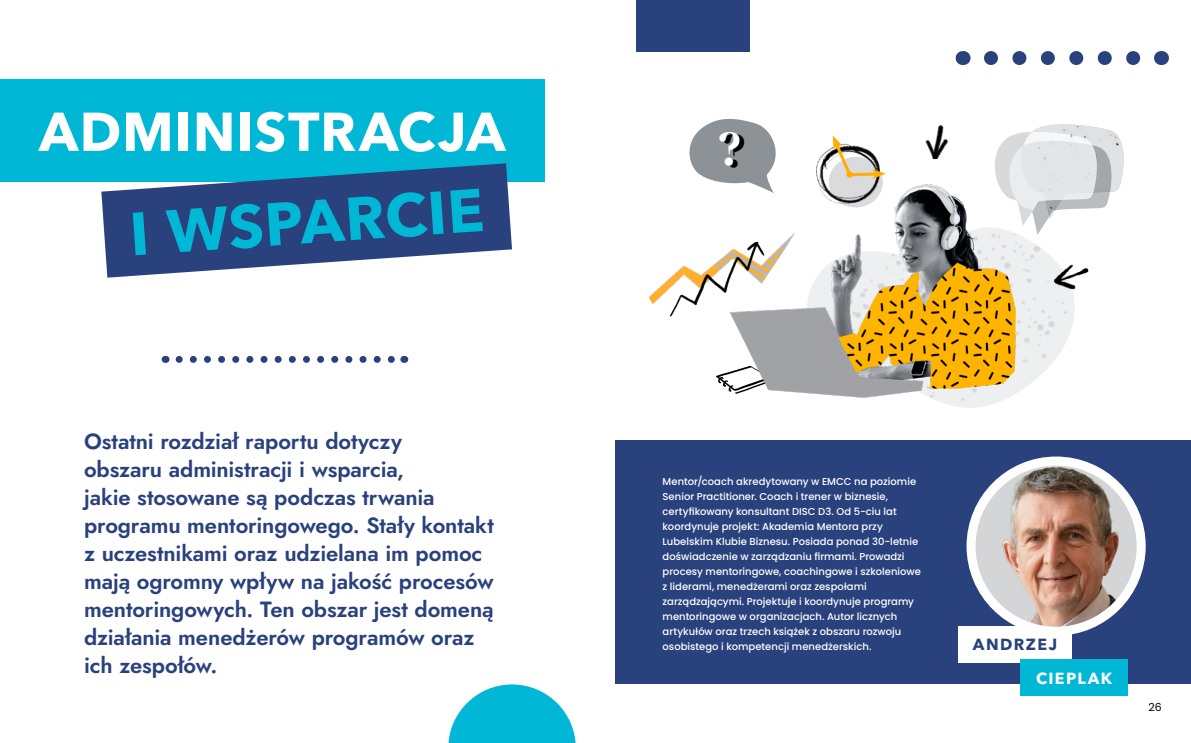
<style>
.page{position:relative;width:1191px;height:743px;background:#fff}
.page>*{position:absolute;margin:0;border:0;box-sizing:border-box;transform-origin:0 0}
.t1{font:700 60px "Avenir Next LT Pro";color:#00b8d6}
.t2{font:700 54px "Avenir Next LT Pro";letter-spacing:.02em;color:#fff}
.t3{font:48px "DM Serif Display";color:#000}
.t4{font:22px/28px "Jost";letter-spacing:-.005em;color:#29417c}
.t5{font:700 16px "Avenir Next LT Pro";letter-spacing:.085em;color:#29417c}
.t6{font:700 16px "Avenir Next LT Pro";letter-spacing:.085em;color:#fff}
.t7{font:11px "Poppins";color:#000}
.t8{font:500 10px/15px "Poppins";color:#fff}
</style>
<div class="page">
<svg style="left:716px;top:372px;width:12px;height:15px"></svg>
<img style="left:942px;top:239px;width:133px;height:169px">
<div style="left:0;top:79px;width:544px;height:102px;background:#00b8d6"></div>
<svg style="left:448px;top:684px;width:128px;height:59px"></svg>
<svg style="left:101px;top:163px;width:411px;height:115px;fill:#29417c"></svg>
<svg style="left:991px;top:51px;width:150px;height:14px"></svg>
<svg style="left:962px;top:51px;width:1px;height:14px"></svg>
<svg style="left:1161px;top:51px;width:1px;height:14px"></svg>
<div style="left:637px;top:0;width:113px;height:51px;background:#29417c"></div>
<div style="left:615px;top:439px;width:576px;height:244px;background:#29417c"></div>
<div style="left:958px;top:626px;width:113px;height:37px;background:#fff"></div>
<div style="left:1020px;top:659px;width:108px;height:37px;background:#00b8d6"></div>
<svg style="left:179px;top:356px;width:216px;height:7px"></svg>
<img style="left:971px;top:461px;width:170px;height:170px;border-radius:85px">
<div style="left:966px;top:456px;width:179px;height:179px;border:9px solid #fff;border-radius:50%"></div>
<img style="left:728px;top:184px;width:298px;height:218px">
<svg style="left:988px;top:124px;width:136px;height:111px"></svg>
<img style="left:1053px;top:263px;width:36px;height:28px">
<img style="left:925px;top:124px;width:23px;height:35px">
<img style="left:649px;top:230px;width:148px;height:76px">
<img style="left:665px;top:239px;width:101px;height:79px">
<img style="left:813px;top:147px;width:70px;height:59px">
<svg style="left:832px;top:135px;width:54px;height:44px"></svg>
<div style="left:846px;top:171px;width:6px;height:7px;background:#ffad00;border-radius:50%"></div>
<svg style="left:689px;top:119px;width:95px;height:74px"></svg>
<h2 class="t2" style="left:39px;top:99px;width:468px">ADMINISTRACJA</h2>
<h1 class="t1" style="left:127px;top:198px;width:356px;rotate:-4deg">I WSPARCIE</h1>
<p class="t4" style="left:84px;top:427px;width:411px">Ostatni rozdział raportu dotyczy<br>obszaru administracji i wsparcia,<br>jakie stosowane są podczas trwania programu mentoringowego. Stały kontakt z uczestnikami oraz udzielana im pomoc mają ogromny wpływ na jakość procesów mentoringowych. Ten obszar jest domeną działania menedżerów programów oraz ich zespołów.</p>
<h3 class="t3" style="left:721px;top:123px;width:26px">?</h3>
<p class="t8" style="left:662px;top:474px;width:260px">Mentor/coach akredytowany w EMCC na poziomie Senior Practitioner. Coach i trener w biznesie, certyfikowany konsultant DISC D3. Od 5-ciu lat koordynuje projekt: Akademia Mentora przy Lubelskim Klubie Biznesu. Posiada ponad 30-letnie doświadczenie w zarządzaniu firmami. Prowadzi procesy mentoringowe, coachingowe i szkoleniowe z liderami, menedżerami oraz zespołami zarządzającymi. Projektuje i koordynuje programy mentoringowe w organizacjach. Autor licznych artykułów oraz trzech książek z obszaru rozwoju osobistego i kompetencji menedżerskich.</p>
<h3 class="t5" style="left:973px;top:635px;width:86px">ANDRZEJ</h3>
<h3 class="t6" style="left:1036px;top:668px;width:78px">CIEPLAK</h3>
<p class="t7" style="left:1148px;top:701px;width:15px">26</p>
</div>
